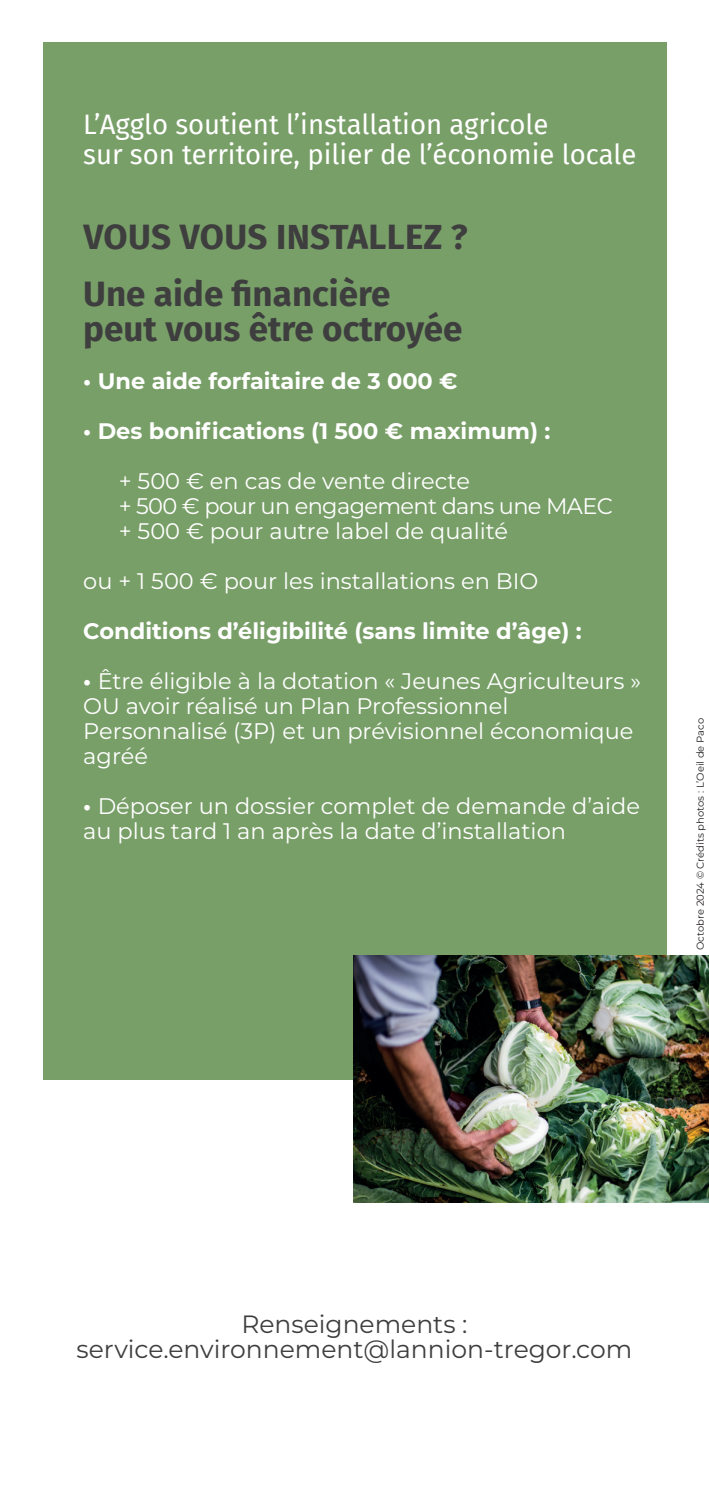
<style>
.page{position:relative;width:709px;height:1489px;background:#fff}
.page>*{position:absolute;margin:0;border:0;box-sizing:border-box;transform-origin:0 0}
.t1{font:700 35px/57.5px "Fira Sans";color:#3e3e3f}
.t2{font:27.5px/30px "Fira Sans";color:#fff}
.t3{font:100 25px/25px "Montserrat";color:#3e3e3f;text-align:center}
.t4{font:100 22.5px/25px "Montserrat";color:#fff}
.t5{font:700 22.5px "Montserrat";color:#fff}
.t6{font:10px "Montserrat";color:#231f20}
.s1{font-weight:700}
</style>
<div class="page">
<div style="left:43px;top:42px;width:623px;height:1037px;background:#799f68"></div>
<img style="left:353px;top:955px;width:356px;height:247px">
<p class="t2" style="left:83px;top:108px;width:554px">L’Agglo soutient l’installation agricole<br>sur son territoire, pilier de l’économie locale</p>
<h1 class="t1" style="left:83px;top:205px;width:386px">VOUS VOUS INSTALLEZ ?<br>Une aide financière</h1>
<h1 class="t1" style="left:83px;top:298px;width:381px">peut vous être octroyée</h1>
<p class="t5" style="left:83px;top:364px;width:376px">• Une aide forfaitaire de 3 000 €</p>
<p class="t5" style="left:83px;top:414px;width:468px">• Des bonifications (1 500 € maximum) :</p>
<p class="t4" style="left:119px;top:468px;width:495px">+ 500 € en cas de vente directe<br>+ 500 € pour un engagement dans une MAEC + 500 € pour autre label de qualité</p>
<p class="t4" style="left:83px;top:568px;width:456px">ou + 1 500 € pour les installations en BIO</p>
<p class="t5" style="left:83px;top:614px;width:500px">Conditions d’éligibilité (sans limite d’âge) :</p>
<p class="t4" style="left:83px;top:668px;width:559px"><span class="s1">•</span> Être éligible à la dotation « Jeunes Agriculteurs » OU avoir réalisé un Plan Professionnel Personnalisé (3P) et un prévisionnel économique agréé</p>
<p class="t4" style="left:83px;top:793px;width:558px"><span class="s1">•</span> Déposer un dossier complet de demande d’aide au plus tard 1 an après la date d’installation</p>
<p class="t6" style="left:693px;top:949px;width:233px;rotate:-90deg">Octobre 2024 © Crédits photos : L’Oeil de Paco</p>
<p class="t3" style="left:77px;top:1310px;width:557px">Renseignements : service.environnement@lannion-tregor.com</p>
</div>
